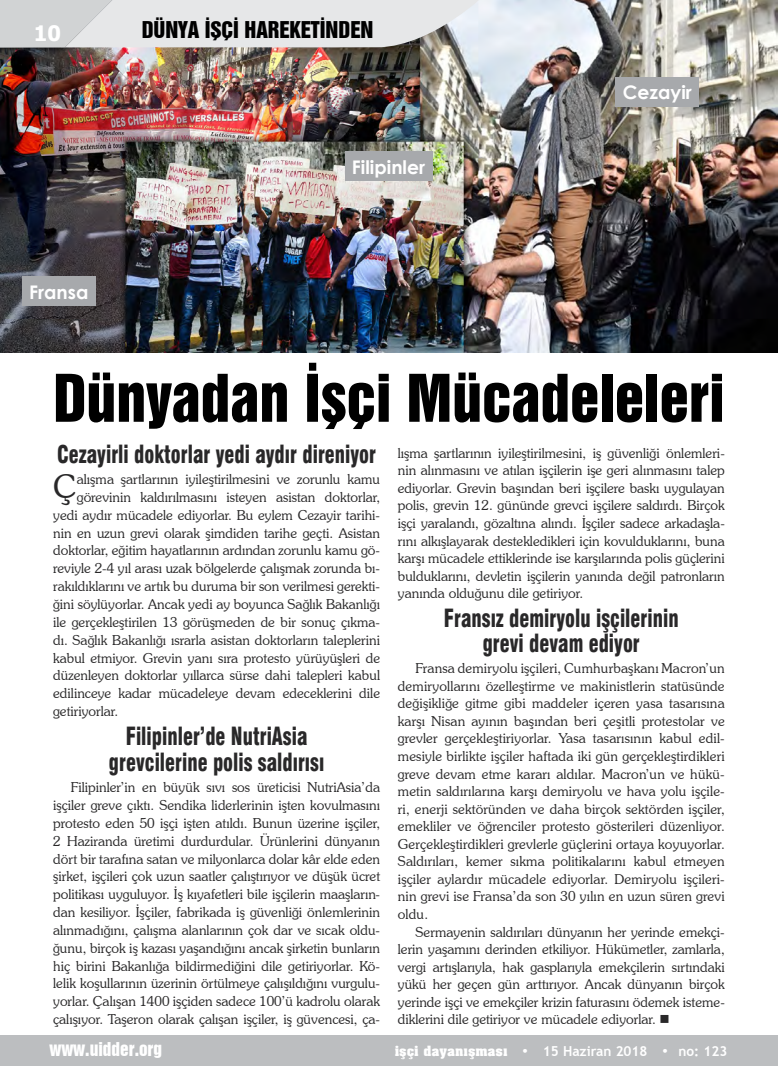
<style>
.page{position:relative;width:778px;height:1088px;background:#fff}
.page>*{position:absolute;margin:0;border:0;box-sizing:border-box;transform-origin:0 0}
.t1{font:59.88px "Swiss 921 BT Regular A";color:#000}
.t2{font:300 32.75px "Souvenir IT Cby BT";color:#292829}
.t3{font:900 condensed 24px/25.4px "Swiss 721 BT";color:#292829;text-align:center;scale:.83 1}
.t4{font:21.25px "Swiss 921 BT Regular A";color:#000}
.t5{font:700 21.25px "Tahoma";color:#fff}
.t6{font:700 18.75px "Century Gothic";color:#fff}
.t7{font:17.5px "Swiss 921 BT Regular A";color:#fff}
.t8{font:300 13.75px/17.5px "Souvenir IT Cby BT";color:#292829;text-align:justify}
.t9{font:700 13.75px "Trebuchet MS";color:#fff}
.s1{font-family:"Aachen BT"}
</style>
<div class="page">
<div style="left:0;top:1035px;width:778px;height:30px;background:#bcbec0"></div>
<img style="left:0;top:0;width:778px;height:352px">
<img style="left:0;top:0;width:488px;height:112px">
<div style="left:22px;top:276px;width:74px;height:30px;background:#a7a9ac"></div>
<div style="left:345px;top:152px;width:87px;height:29px;background:#a7a9ac"></div>
<div style="left:616px;top:77px;width:83px;height:29px;background:#a7a9ac"></div>
<h3 class="t5" style="left:34px;top:18px;width:29px">10</h3>
<h3 class="t4" style="left:142px;top:16px;width:233px">DÜNYA İŞÇİ HAREKETİNDEN</h3>
<h3 class="t6" style="left:29px;top:277px;width:61px">Fransa</h3>
<h3 class="t6" style="left:352px;top:153px;width:75px">Filipinler</h3>
<h3 class="t6" style="left:623px;top:78px;width:70px">Cezayir</h3>
<h1 class="t1" style="left:53px;top:359px;width:673px">Dünyadan İşçi Mücadeleleri</h1>
<h3 class="t3" style="left:57px;top:441px;width:386px">Cezayirli doktorlar yedi aydır direniyor</h3>
<h2 class="t2" style="left:53px;top:466px;width:24px">Ç</h2>
<p class="t8" style="left:77px;top:471px;width:305px">alışma şartlarının iyileştirilmesini ve zorunlu kamu</p>
<p class="t8" style="left:77px;top:488px;width:305px">görevinin kaldırılmasını isteyen asistan doktorlar,</p>
<p class="t8" style="left:53px;top:506px;width:328px">yedi aydır mücadele ediyorlar. Bu eylem Cezayir tarihi-</p>
<p class="t8" style="left:53px;top:524px;width:328px">nin en uzun grevi olarak şimdiden tarihe geçti. Asistan</p>
<p class="t8" style="left:53px;top:542px;width:328px">doktorlar, eğitim hayatlarının ardından zorunlu kamu gö-</p>
<p class="t8" style="left:53px;top:559px;width:328px">reviyle 2-4 yıl arası uzak bölgelerde çalışmak zorunda bı-</p>
<p class="t8" style="left:53px;top:577px;width:328px">rakıldıklarını ve artık bu duruma bir son verilmesi gerekti-</p>
<p class="t8" style="left:53px;top:595px;width:328px">ğini söylüyorlar. Ancak yedi ay boyunca Sağlık Bakanlığı</p>
<p class="t8" style="left:53px;top:613px;width:328px">ile gerçekleştirilen 13 görüşmeden de bir sonuç çıkma-</p>
<p class="t8" style="left:53px;top:631px;width:328px">dı. Sağlık Bakanlığı ısrarla asistan doktorların taleplerini</p>
<p class="t8" style="left:53px;top:649px;width:328px">kabul etmiyor. Grevin yanı sıra protesto yürüyüşleri de</p>
<p class="t8" style="left:53px;top:666px;width:328px">düzenleyen doktorlar yıllarca sürse dahi talepleri kabul</p>
<p class="t8" style="left:53px;top:684px;width:328px">edilinceye kadar mücadeleye devam edeceklerini dile</p>
<p class="t8" style="left:53px;top:702px;width:67px">getiriyorlar.</p>
<h3 class="t3" style="left:109px;top:724px;width:261px">Filipinler’de NutriAsia grevcilerine polis saldırısı</h3>
<p class="t8" style="left:53px;top:778px;width:328px;line-height:17.9px;text-indent:18px">Filipinler’in en büyük sıvı sos üreticisi NutriAsia’da işçiler greve çıktı. Sendika liderlerinin işten kovulmasını protesto eden 50 işçi işten atıldı. Bunun üzerine işçiler, 2 Haziranda üretimi durdurdular. Ürünlerini dünyanın dört bir tarafına satan ve milyonlarca dolar kâr elde eden şirket, işçileri çok uzun saatler çalıştırıyor ve düşük ücret politikası uyguluyor. İş kıyafetleri bile işçilerin maaşların&shy;dan kesiliyor. İşçiler, fabrikada iş güvenliği önlemlerinin alınmadığını, çalışma alanlarının çok dar ve sıcak oldu&shy;ğunu, birçok iş kazası yaşandığını ancak şirketin bunların hiç birini Bakanlığa bildirmediğini dile getiriyorlar. Kö&shy;lelik koşullarının üzerinin örtülmeye çalışıldığını vurgulu&shy;yorlar. Çalışan 1400 işçiden sadece 100’ü kadrolu olarak çalışıyor. Taşeron olarak çalışan işçiler, iş güvencesi, ça-</p>
<p class="t8" style="left:398px;top:444px;width:328px">lışma şartlarının iyileştirilmesini, iş güvenliği önlemleri&shy;nin alınmasını ve atılan işçilerin işe geri alınmasını talep ediyorlar. Grevin başından beri işçilere baskı uygulayan polis, grevin 12. gününde grevci işçilere saldırdı. Birçok işçi yaralandı, gözaltına alındı. İşçiler sadece arkadaşla&shy;rını alkışlayarak destekledikleri için kovulduklarını, buna karşı mücadele ettiklerinde ise karşılarında polis güçlerini bulduklarını, devletin işçilerin yanında değil patronların yanında olduğunu dile getiriyor.</p>
<h3 class="t3" style="left:444px;top:606px;width:284px;line-height:25px">Fransız demiryolu işçilerinin grevi devam ediyor</h3>
<p class="t8" style="left:398px;top:659px;width:328px;text-indent:18px">Fransa demiryolu işçileri, Cumhurbaşkanı Macron’un demiryollarını özelleştirme ve makinistlerin statüsünde değişikliğe gitme gibi maddeler içeren yasa tasarısına karşı Nisan ayının başından beri çeşitli protestolar ve grevler gerçekleştiriyorlar. Yasa tasarısının kabul edil&shy;mesiyle birlikte işçiler haftada iki gün gerçekleştirdikleri greve devam etme kararı aldılar. Macron’un ve hükü&shy;metin saldırılarına karşı demiryolu ve hava yolu işçile&shy;ri, enerji sektöründen ve daha birçok sektörden işçiler, emekliler ve öğrenciler protesto gösterileri düzenliyor.<br>Gerçekleştirdikleri grevlerle güçlerini ortaya koyuyorlar.<br>Saldırıları, kemer sıkma politikalarını kabul etmeyen işçiler aylardır mücadele ediyorlar. Demiryolu işçileri&shy;nin grevi ise Fransa’da son 30 yılın en uzun süren grevi oldu.</p>
<p class="t8" style="left:398px;top:923px;width:328px;text-indent:18px">Sermayenin saldırıları dünyanın her yerinde emekçi&shy;lerin yaşamını derinden etkiliyor. Hükümetler, zamlarla, vergi artışlarıyla, hak gasplarıyla emekçilerin sırtındaki yükü her geçen gün arttırıyor. Ancak dünyanın birçok yerinde işçi ve emekçiler krizin faturasını ödemek isteme&shy;diklerini dile getiriyor ve mücadele ediyorlar. ■</p>
<p class="t7" style="left:49px;top:1038px;width:114px">www.uidder.org</p>
<p class="t9" style="left:395px;top:1043px;width:334px"><span class="s1">işçi dayanışması •</span> 15 Haziran 2018 <span class="s1">•</span> no: 123</p>
</div>
